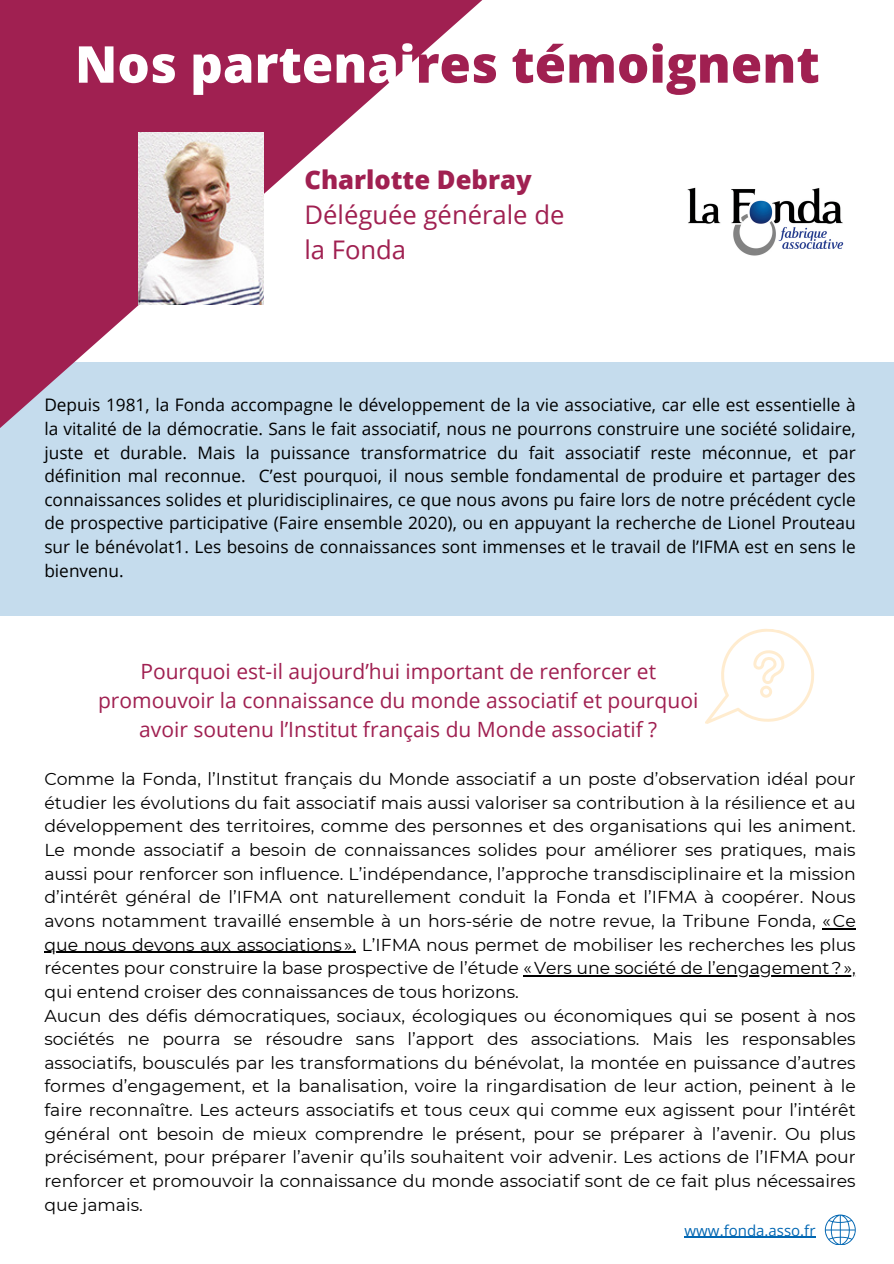
<style>
.page{position:relative;width:894px;height:1264px;background:#fff}
.page>*{position:absolute;margin:0;border:0;box-sizing:border-box;transform-origin:0 0}
.t1{font:800 50.85px "Open Sans";color:#a02051}
.t2{font:25.65px/35.2px "Open Sans";color:#a02051}
.t3{font:21px/29.2px "Open Sans";color:#a02051;text-align:center}
.t4{font:17.25px/23.7px "Montserrat";color:#000}
.t5{font:17.25px/23.7px "Open Sans";color:#000;text-align:justify}
.t6{font:15px "Open Sans";color:#0267b3}
.s1{color:#fff}
.s2{font-weight:800}
</style>
<div class="page">
<div style="left:0;top:362px;width:893px;height:254px;background:#c5dced"></div>
<svg style="left:0;top:0;width:483px;height:428px"></svg>
<svg style="left:824px;top:1214px;width:31px;height:30px"></svg>
<img style="left:138px;top:133px;width:125px;height:171px">
<svg style="left:705px;top:629px;width:109px;height:95px"></svg>
<img style="left:687px;top:187px;width:157px;height:69px">
<hr style="left:822px;top:928px;width:33px;height:1px;background:#000">
<hr style="left:44px;top:951px;width:312px;height:1px;background:#000">
<hr style="left:523px;top:975px;width:332px;height:1px;background:#000">
<hr style="left:684px;top:1236px;width:39px;height:1px;background:#0267b3">
<hr style="left:723px;top:1236px;width:92px;height:1px;background:#0267b3">
<p class="t1" style="left:75px;top:28px;width:746px"><span class="s1">Nos partenai</span>res témoignent</p>
<h3 class="t2" style="left:304px;top:161px;width:261px"><span class="s2">Charlotte Debray<br></span>Déléguée générale de la Fonda</h3>
<h1 class="t5" style="left:44px;top:393px;width:812px">Depuis 1981, la Fonda accompagne le développement de la vie associative, car elle est essentielle à la vitalité de la démocratie. Sans le fait associatif, nous ne pourrons construire une société solidaire, juste et durable. Mais la puissance transformatrice du fait associatif reste méconnue, et par définition mal reconnue. C’est pourquoi, il nous semble fondamental de produire et partager des connaissances solides et pluridisciplinaires, ce que nous avons pu faire lors de notre précédent cycle de prospective participative (Faire ensemble 2020), ou en appuyant la recherche de Lionel Prouteau sur le bénévolat1. Les besoins de connaissances sont immenses et le travail de l’IFMA est en sens le bienvenu.</h1>
<h2 class="t3" style="left:98px;top:656px;width:601px">Pourquoi est-il aujourd’hui important de renforcer et promouvoir la connaissance du monde associatif et pourquoi avoir soutenu l’Institut français du Monde associatif ?</h2>
<p class="t4" style="left:44px;top:767px;width:812px;text-align:justify">Comme la Fonda, l’Institut français du Monde associatif a un poste d’observation idéal pour étudier les évolutions du fait associatif mais aussi valoriser sa contribution à la résilience et au développement des territoires, comme des personnes et des organisations qui les animent.<br>Le monde associatif a besoin de connaissances solides pour améliorer ses pratiques, mais aussi pour renforcer son influence. L’indépendance, l’approche transdisciplinaire et la mission d’intérêt général de l’IFMA ont naturellement conduit la Fonda et l’IFMA à coopérer. Nous avons notamment travaillé ensemble à un hors-série de notre revue, la Tribune Fonda, «Ce</p>
<h4 class="t4" style="left:44px;top:932px;width:812px">que nous devons aux associations ». L’IFMA nous permet de mobiliser les recherches les plus récentes pour construire la base prospective de l’étude «Vers une société de l’engagement?»,</h4>
<p class="t4" style="left:44px;top:979px;width:812px">qui entend croiser des connaissances de tous horizons.<br>Aucun des défis démocratiques, sociaux, écologiques ou économiques qui se posent à nos sociétés ne pourra se résoudre sans l’apport des associations. Mais les responsables associatifs, bousculés par les transformations du bénévolat, la montée en puissance d’autres formes d’engagement, et la banalisation, voire la ringardisation de leur action, peinent à le faire reconnaître. Les acteurs associatifs et tous ceux qui comme eux agissent pour l’intérêt général ont besoin de mieux comprendre le présent, pour se préparer à l’avenir. Ou plus précisément, pour préparer l’avenir qu’ils souhaitent voir advenir. Les actions de l’IFMA pour renforcer et promouvoir la connaissance du monde associatif sont de ce fait plus nécessaires que jamais.</p>
<h4 class="t6" style="left:684px;top:1219px;width:132px">www.fonda.asso.fr</h4>
</div>
